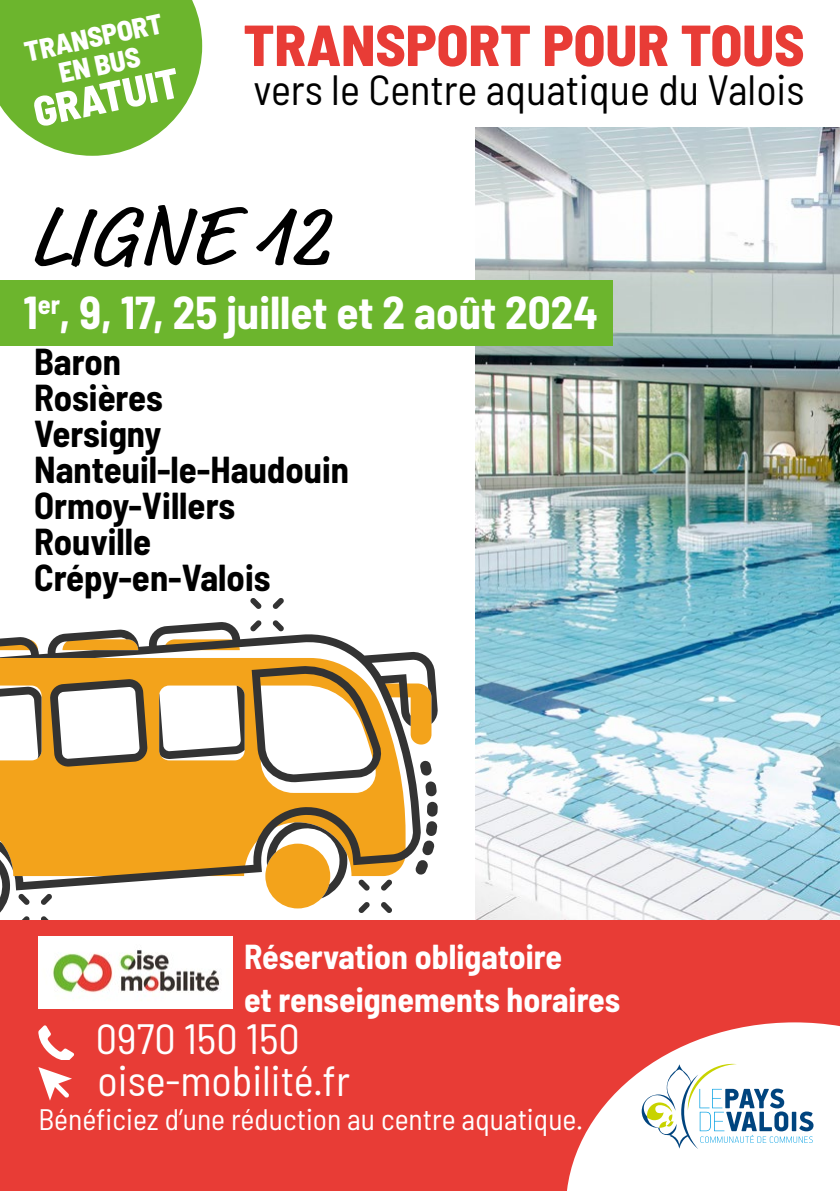
<style>
.page{position:relative;width:840px;height:1191px;background:#fff}
.page>*{position:absolute;margin:0;border:0;box-sizing:border-box;transform-origin:0 0}
.t1{font:84.8px "Market Pro";color:#000}
.t2{font:800 semi-condensed 57.8px "Barlow";color:#e83c36}
.t3{font:700 semi-condensed 45px "Barlow";color:#fff}
.t4{font:semi-condensed 42.2px "Barlow";color:#000}
.t5{font:semi-condensed 42.2px/42.2px "Barlow";color:#fff}
.t6{font:800 semi-condensed 42.2px "Barlow";color:#fff}
.t7{font:700 semi-condensed 36.6px/36px "Barlow";color:#000}
.t8{font:700 semi-condensed 33.8px/42.2px "Barlow";color:#fff}
.t9{font:semi-condensed 29.6px "Barlow";color:#fff}
.t10{font:800 semi-condensed 28.2px/28.2px "Barlow";color:#fff;text-align:center}
</style>
<div class="page">
<img style="left:475px;top:127px;width:364px;height:793px">
<svg style="left:0;top:0;width:202px;height:156px;background:#7fbe48"></svg>
<div style="left:0;top:280px;width:612px;height:66px;background:#6cb52d"></div>
<svg style="left:0;top:622px;width:433px;height:259px;fill:#f3a31b"></svg>
<svg style="left:159px;top:686px;width:85px;height:73px"></svg>
<svg style="left:251px;top:665px;width:186px;height:248px"></svg>
<svg style="left:250px;top:620px;width:11px;height:11px"></svg>
<svg style="left:272px;top:598px;width:12px;height:11px"></svg>
<svg style="left:272px;top:620px;width:12px;height:11px"></svg>
<svg style="left:250px;top:598px;width:11px;height:11px"></svg>
<svg style="left:0;top:675px;width:148px;height:245px"></svg>
<div style="left:0;top:920px;width:839px;height:271px;background:#e83c36"></div>
<svg style="left:567px;top:1022px;width:272px;height:169px;fill:#fff"></svg>
<svg style="left:641px;top:1063px;width:172px;height:86px;background:#d7e2e6"></svg>
<svg style="left:38px;top:1025px;width:36px;height:34px"></svg>
<svg style="left:38px;top:1067px;width:34px;height:33px"></svg>
<img style="left:38px;top:937px;width:194px;height:71px">
<p class="t10" style="left:22px;top:36px;width:142px;rotate:-12deg">TRANSPORT<br>EN BUS</p>
<p class="t6" style="left:28px;top:82px;width:149px;rotate:-12deg">GRATUIT</p>
<h2 class="t2" style="left:243px;top:3px;width:562px">TRANSPORT POUR TOUS</h2>
<p class="t4" style="left:253px;top:60px;width:552px">vers le Centre aquatique du Valois</p>
<h1 class="t1" style="left:29px;top:179px;width:301px">LIGNE 12</h1>
<p class="t3" style="left:23px;top:280px;width:575px">1<sup>er</sup>, 9, 17, 25 juillet et 2 août 2024</p>
<p class="t7" style="left:34px;top:342px;width:316px">Baron<br>Rosières<br>Versigny<br>Nanteuil-le-Haudouin<br>Ormoy-Villers<br>Rouville<br>Crépy-en-Valois</p>
<p class="t8" style="left:244px;top:934px;width:377px">Réservation obligatoire<br>et renseignements horaires</p>
<p class="t5" style="left:96px;top:1014px;width:255px">0970 150 150 oise-mobilité.fr</p>
<p class="t9" style="left:38px;top:1098px;width:546px">Bénéficiez d’une réduction au centre aquatique.</p>
</div>
